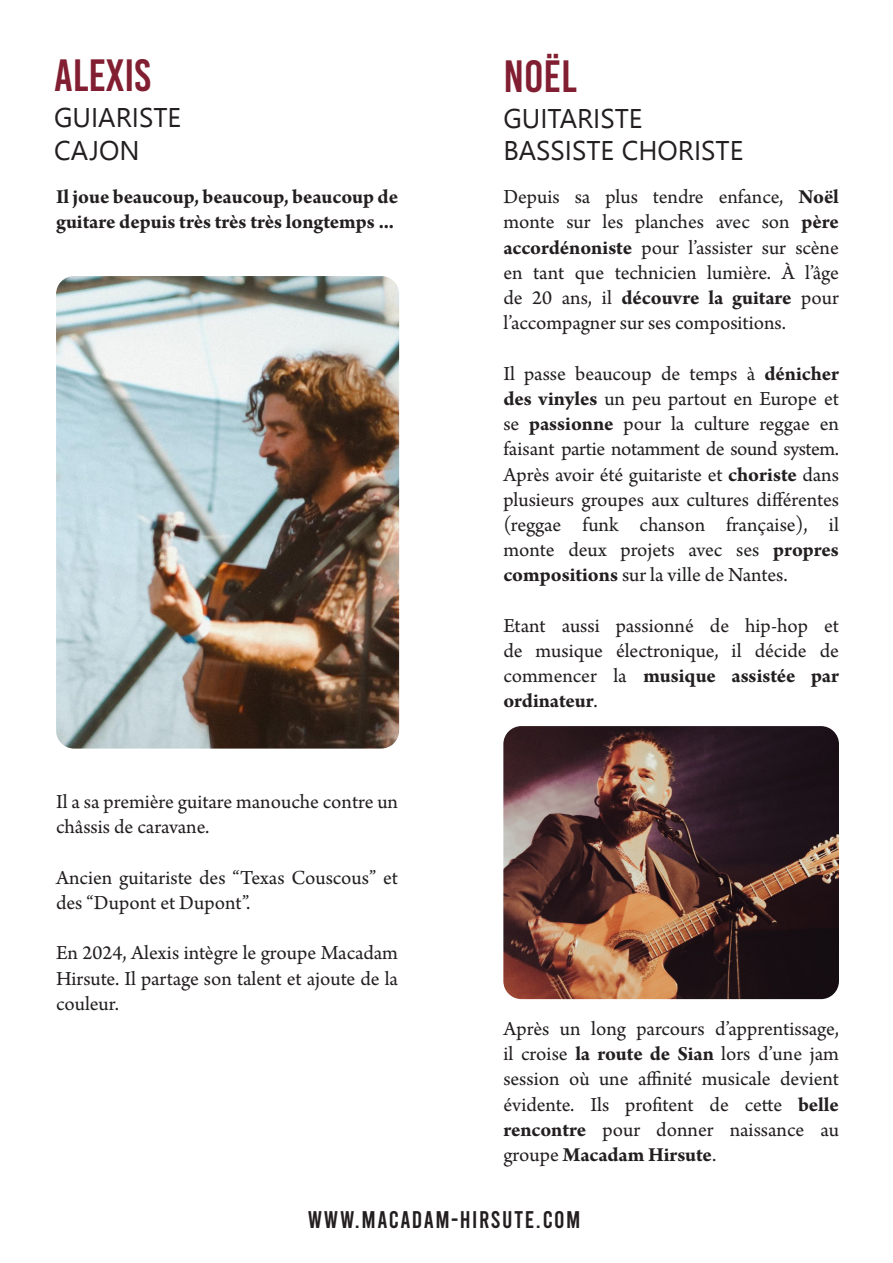
<style>
.page{position:relative;width:893px;height:1263px;background:#fff}
.page>*{position:absolute;margin:0;border:0;box-sizing:border-box;transform-origin:0 0}
.t1{font:45px "Bebas Kai";color:#821e31}
.t2{font:24px "Bebas";letter-spacing:.06em;color:#231f20}
.t3{font:21px/25.2px "Arno Pro";color:#231f20;text-align:justify}
.t4{font:700 21px/25.2px "Arno Pro";letter-spacing:-.005em;color:#231f20}
.s1{font-weight:700}
</style>
<div class="page">
<img style="left:503px;top:726px;width:336px;height:273px">
<img style="left:56px;top:276px;width:343px;height:472px">
<p class="t1" style="left:54px;top:52px;width:98px">ALEXIS</p>
<p class="t4" style="left:56px;top:185px;width:344px">Il joue beaucoup, beaucoup, beaucoup de guitare depuis très très très longtemps ...</p>
<p class="t3" style="left:56px;top:790px;width:344px">Il a sa première guitare manouche contre un châssis de caravane.</p>
<p class="t3" style="left:56px;top:866px;width:344px">Ancien guitariste des “Texas Couscous” et des “Dupont et Dupont”.</p>
<p class="t3" style="left:56px;top:941px;width:344px">En 2024, Alexis intègre le groupe Macadam Hirsute. Il partage son talent et ajoute de la couleur.</p>
<p class="t1" style="left:503px;top:52px;width:75px">NOËL</p>
<p class="t3" style="left:503px;top:185px;width:337px">Depuis sa plus tendre enfance, <span class="s1">Noël </span>monte sur les planches avec son <span class="s1">père accordénoniste</span> pour l’assister sur scène en tant que technicien lumière. À l’âge de 20 ans, il <span class="s1">découvre la guitare</span> pour l’accompagner sur ses compositions.</p>
<p class="t3" style="left:503px;top:362px;width:337px">Il passe beaucoup de temps à <span class="s1">dénicher des vinyles</span> un peu partout en Europe et se <span class="s1">passionne</span> pour la culture reggae en faisant partie notamment de sound system.<br>Après avoir été guitariste et <span class="s1">choriste</span> dans plusieurs groupes aux cultures différentes (reggae funk chanson française), il monte deux projets avec ses <span class="s1">propres compositions</span> sur la ville de Nantes.</p>
<p class="t3" style="left:503px;top:614px;width:337px">Etant aussi passionné de hip-hop et de musique électronique, il décide de commencer la <span class="s1">musique assistée par ordinateur</span>.</p>
<p class="t3" style="left:503px;top:1017px;width:337px">Après un long parcours d’apprentissage, il croise <span class="s1">la route de Sian</span> lors d’une jam session où une affinité musicale devient évidente. Ils profitent de cette <span class="s1">belle rencontre</span> pour donner naissance au groupe <span class="s1">Macadam Hirsute</span>.</p>
<p class="t2" style="left:308px;top:1207px;width:274px">WWW.MACADAM-HIRSUTE.COM</p>
</div>
